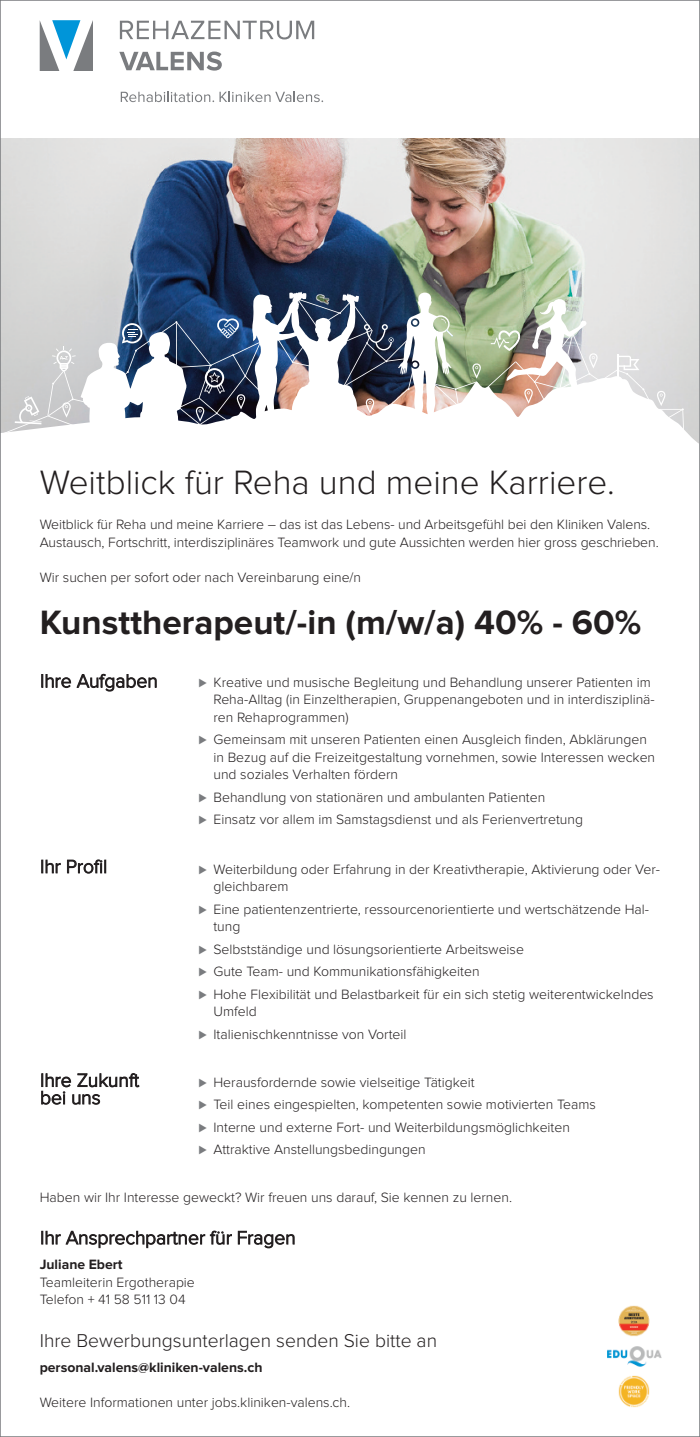
<style>
.page{position:relative;width:700px;height:1437px;background:#fff}
.page>*{position:absolute;margin:0;border:0;box-sizing:border-box;transform-origin:0 0}
.t1{font:300 35px "Proxima Nova";color:#231f20}
.t2{font:700 35px "Proxima Nova";color:#231f20}
.t3{font:300 19.25px/17.5px "Proxima Nova";color:#231f20}
.t4{font:300 14px/17.5px "Proxima Nova";color:#231f20}
.t5{font:700 14px "Proxima Nova";color:#231f20}
.s1{color:#7a7c7f}
</style>
<div class="page">
<img style="left:2px;top:139px;width:695px;height:153px">
<svg style="left:2px;top:292px;width:695px;height:150px"></svg>
<svg style="left:120px;top:21px;width:194px;height:18px"></svg>
<svg style="left:119px;top:52px;width:103px;height:19px"></svg>
<svg style="left:121px;top:92px;width:202px;height:10px"></svg>
<svg style="left:40px;top:20px;width:53px;height:51px"></svg>
<img style="left:618px;top:1305px;width:32px;height:31px">
<img style="left:618px;top:1375px;width:31px;height:32px">
<img style="left:607px;top:1346px;width:54px;height:21px">
<h1 class="t1" style="left:40px;top:471px;width:576px">Weitblick für Reha und meine Karriere.</h1>
<p class="t4" style="left:40px;top:517px;width:620px">Weitblick für Reha und meine Karriere – das ist das Lebens- und Arbeitsgefühl bei den Kliniken Valens.<br>Austausch, Fortschritt, interdisziplinäres Teamwork und gute Aussichten werden hier gross geschrieben.</p>
<p class="t4" style="left:40px;top:569px;width:323px">Wir suchen per sofort oder nach Vereinbarung eine/n</p>
<h1 class="t2" style="left:40px;top:611px;width:603px">Kunsttherapeut/-in (m/w/a) 40% - 60%</h1>
<h2 class="t3" style="left:40px;top:674px;width:119px">Ihre Aufgaben</h2>
<h2 class="t3" style="left:40px;top:859px;width:69px">Ihr Profil</h2>
<h2 class="t3" style="left:40px;top:1073px;width:100px">Ihre Zukunft bei uns</h2>
<p class="t4" style="left:213px;top:674px;width:442px;text-indent:-15px"><span class="s1">⊲</span> Kreative und musische Begleitung und Behandlung unserer Patienten im<br>Reha-Alltag (in Einzeltherapien, Gruppenangeboten und in interdisziplinä&shy;ren Rehaprogrammen)</p>
<p class="t4" style="left:213px;top:732px;width:443px;text-indent:-15px"><span class="s1">⊲</span> Gemeinsam mit unseren Patienten einen Ausgleich finden, Abklärungen in Bezug auf die Freizeitgestaltung vornehmen, sowie Interessen wecken und soziales Verhalten fördern</p>
<p class="t4" style="left:198px;top:787px;width:386px;line-height:22.4px"><span class="s1">⊲</span> Behandlung von stationären und ambulanten Patienten<br><span class="s1">⊲</span> Einsatz vor allem im Samstagsdienst und als Ferienvertretung</p>
<p class="t4" style="left:213px;top:861px;width:448px;text-indent:-15px"><span class="s1">⊲</span> Weiterbildung oder Erfahrung in der Kreativtherapie, Aktivierung oder Ver&shy;gleichbarem</p>
<p class="t4" style="left:213px;top:901px;width:437px;text-indent:-15px"><span class="s1">⊲</span> Eine patientenzentrierte, ressourcenorientierte und wertschätzende Hal&shy;tung</p>
<p class="t4" style="left:198px;top:939px;width:456px;line-height:22.4px"><span class="s1">⊲</span> Selbstständige und lösungsorientierte Arbeitsweise<br><span class="s1">⊲</span> Gute Team- und Kommunikationsfähigkeiten<br><span class="s1">⊲</span> Hohe Flexibilität und Belastbarkeit für ein sich stetig weiterentwickelndes</p>
<p class="t4" style="left:198px;top:1001px;width:209px;line-height:22.4px;text-indent:15px">Umfeld<br><span class="s1">⊲</span> Italienischkenntnisse von Vorteil</p>
<p class="t4" style="left:198px;top:1072px;width:399px;line-height:22.4px"><span class="s1">⊲</span> Herausfordernde sowie vielseitige Tätigkeit<br><span class="s1">⊲</span> Teil eines eingespielten, kompetenten sowie motivierten Teams <span class="s1">⊲</span> Interne und externe Fort- und Weiterbildungsmöglichkeiten<br><span class="s1">⊲</span> Attraktive Anstellungsbedingungen</p>
<p class="t4" style="left:40px;top:1189px;width:473px">Haben wir Ihr Interesse geweckt? Wir freuen uns darauf, Sie kennen zu lernen.</p>
<h2 class="t3" style="left:40px;top:1230px;width:257px">Ihr Ansprechpartner für Fragen</h2>
<p class="t5" style="left:40px;top:1259px;width:84px">Juliane Ebert</p>
<p class="t4" style="left:40px;top:1274px;width:157px">Teamleiterin Ergotherapie<br>Telefon + 41 58 511 13 04</p>
<h2 class="t3" style="left:40px;top:1333px;width:399px">Ihre Bewerbungsunterlagen senden Sie bitte an</h2>
<p class="t5" style="left:40px;top:1362px;width:224px">personal.valens@kliniken-valens.ch</p>
<p class="t4" style="left:40px;top:1394px;width:312px">Weitere Informationen unter jobs.kliniken-valens.ch.</p>
</div>
